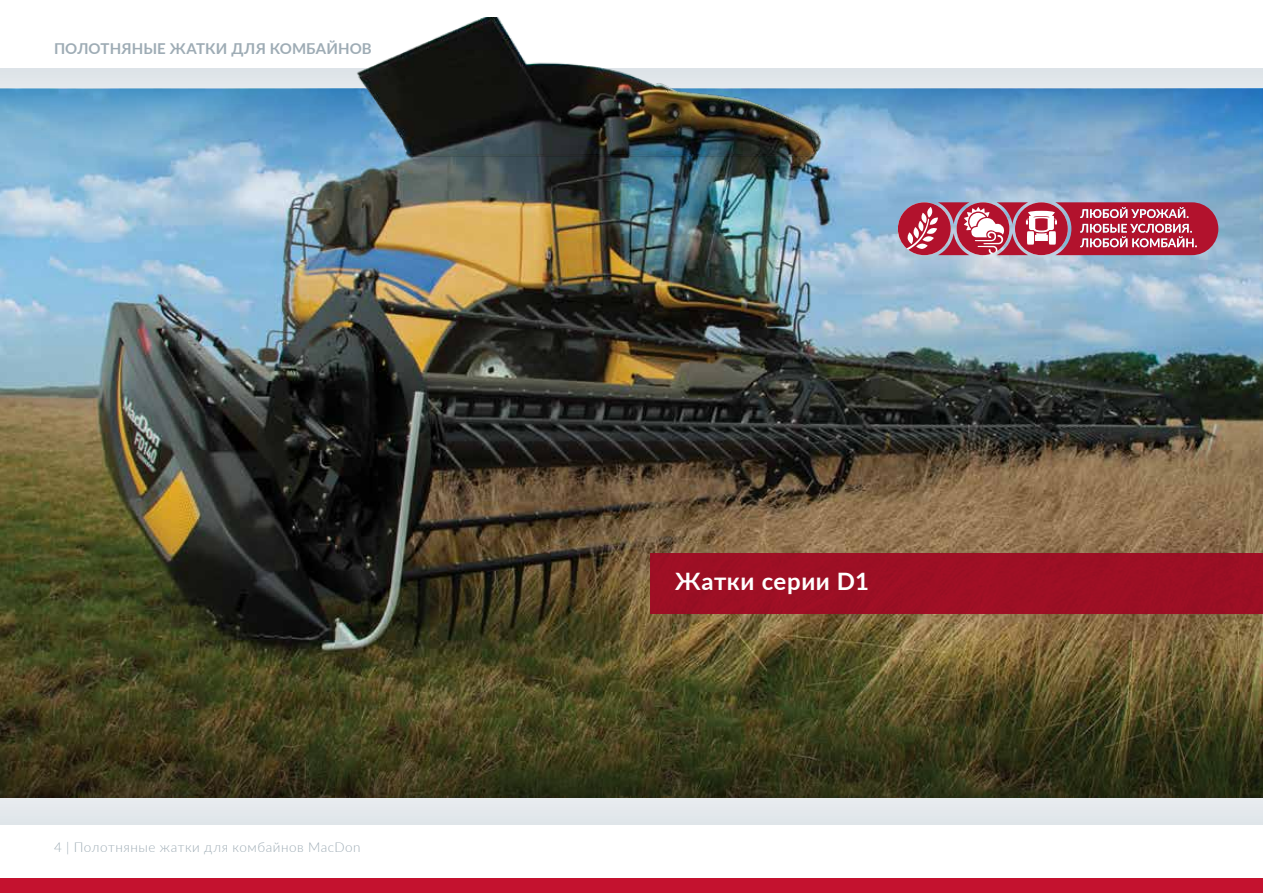
<style>
.page{position:relative;width:1263px;height:893px;background:#fff}
.page>*{position:absolute;margin:0;border:0;box-sizing:border-box;transform-origin:0 0}
.t1{font:700 24px "Lato";letter-spacing:.025em;color:#fff}
.t2{font:700 15px "Lato";letter-spacing:.005em;color:#9eacb5}
.t3{font:300 13.5px "Lato";letter-spacing:.04em;color:#9eacb5}
</style>
<div class="page">
<div style="left:0;top:68px;width:1263px;height:756px;background:#e3e8ec"></div>
<div style="left:0;top:878px;width:1263px;height:15px;background:#c4122f"></div>
<img style="left:0;top:138px;width:1263px;height:521px">
<svg style="left:0;top:659px;width:1263px;height:138px;background:#413e1e"></svg>
<svg style="left:0;top:89px;width:1263px;height:49px;background:#62a2cc"></svg>
<img style="left:312px;top:17px;width:947px;height:194px">
<div style="left:650px;top:553px;width:613px;height:61px;background:#9d0f24"></div>
<svg style="left:898px;top:202px;width:320px;height:53px;background:#be5469"></svg>
<p class="t2" style="left:54px;top:37px;width:319px">ПОЛОТНЯНЫЕ ЖАТКИ ДЛЯ КОМБАЙНОВ</p>
<p class="t3" style="left:54px;top:837px;width:308px">4 | Полотняные жатки для комбайнов MacDon</p>
<h1 class="t1" style="left:675px;top:564px;width:195px">Жатки серии D1</h1>
</div>
